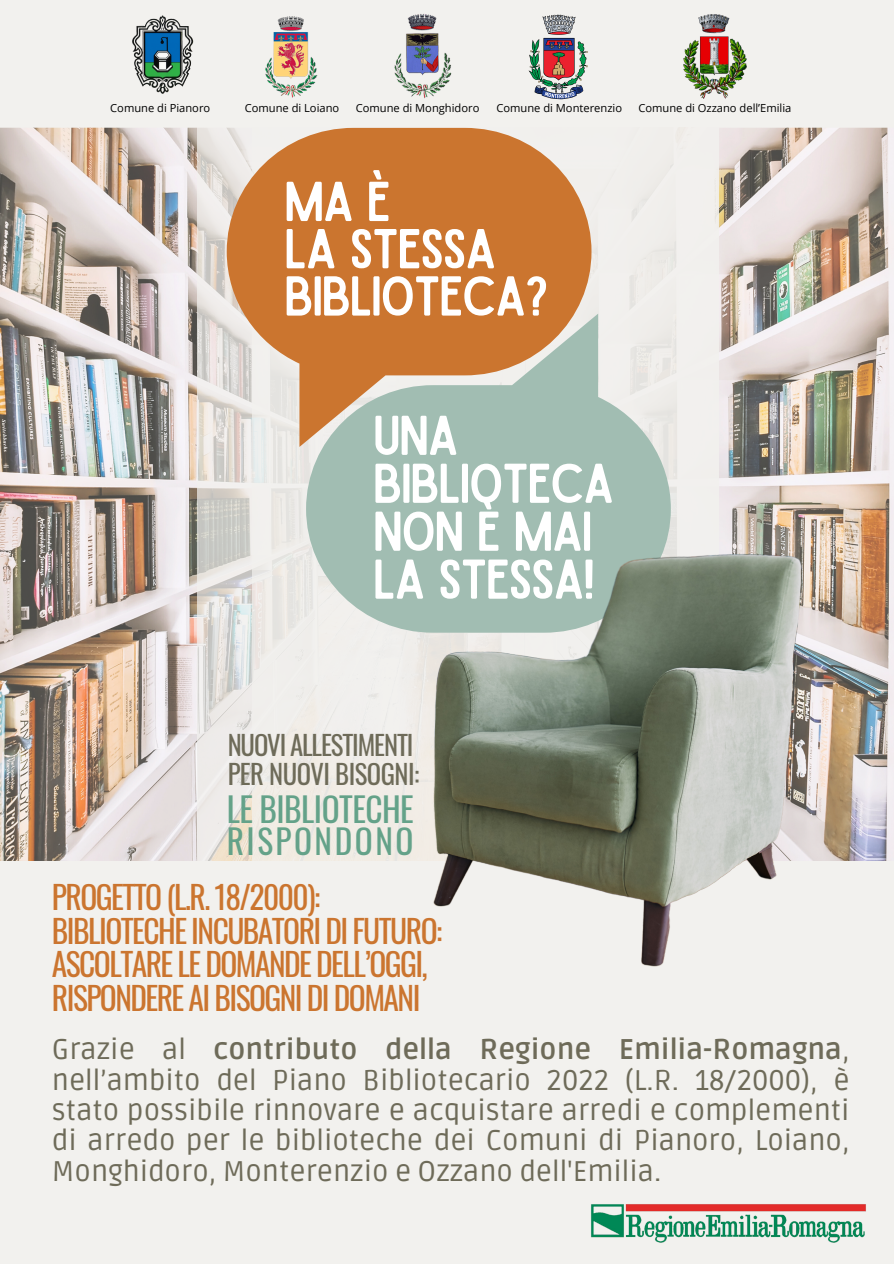
<style>
.page{position:relative;width:894px;height:1264px;background:#fff}
.page>*{position:absolute;margin:0;border:0;box-sizing:border-box;transform-origin:0 0}
.t1{font:53.7px "Sailors";letter-spacing:-.035em;color:#fff}
.t2{font:53.4px/47.8px "Sailors";letter-spacing:-.035em;color:#fff}
.t3{font:33.3px "Oswald";letter-spacing:-.015em;color:#64a289}
.t4{font:33.3px "Oswald";letter-spacing:.075em;color:#64a289}
.t5{font:31.5px "Oswald";letter-spacing:-.05em;color:#cb752f}
.t6{font:28.5px/30.3px "Ruda";color:#6e6b59;text-align:justify}
.t7{font:26.7px "Oswald";letter-spacing:-.04em;color:#6e6b59}
.t8{font:26.7px "Oswald";letter-spacing:-.02em;color:#6e6b59}
.t9{font:11.1px "Open Sans";color:#000}
.s1{font-weight:700}
</style>
<div class="page">
<div style="left:0;top:0;width:893px;height:1263px;background:#f2f1ee"></div>
<img style="left:0;top:128px;width:890px;height:732px">
<svg style="left:197px;top:128px;width:521px;height:733px"></svg>
<img style="left:591px;top:1204px;width:275px;height:39px">
<img style="left:265px;top:16px;width:53px;height:82px">
<img style="left:394px;top:14px;width:58px;height:84px">
<img style="left:528px;top:15px;width:60px;height:84px">
<img style="left:683px;top:15px;width:63px;height:83px">
<img style="left:132px;top:15px;width:62px;height:79px">
<svg style="left:306px;top:385px;width:364px;height:247px;background:#aac0b4"></svg>
<img style="left:431px;top:551px;width:372px;height:416px">
<svg style="left:227px;top:128px;width:364px;height:247px;background:#ce8548"></svg>
<p class="t9" style="left:110px;top:100px;width:101px">Comune di Pianoro</p>
<p class="t9" style="left:245px;top:100px;width:96px">Comune di Loiano</p>
<p class="t9" style="left:355px;top:100px;width:125px">Comune di Monghidoro</p>
<p class="t9" style="left:496px;top:100px;width:127px">Comune di Monterenzio</p>
<p class="t9" style="left:638px;top:100px;width:154px">Comune di Ozzano dell’Emilia</p>
<p class="t1" style="left:284px;top:182px;width:109px">MA È</p>
<p class="t1" style="left:284px;top:229px;width:214px">LA STESSA</p>
<p class="t1" style="left:284px;top:276px;width:266px">BIBLIOTECA?</p>
<p class="t2" style="left:372px;top:414px;width:243px">UNA<br>BIBLIOTECA</p>
<p class="t2" style="left:372px;top:509px;width:221px">NON È MAI</p>
<p class="t2" style="left:372px;top:557px;width:224px">LA STESSA!</p>
<p class="t7" style="left:227px;top:724px;width:187px">NUOVI ALLESTIMENTI</p>
<p class="t8" style="left:227px;top:752px;width:193px">PER NUOVI BISOGNI:</p>
<p class="t3" style="left:227px;top:783px;width:189px">LE BIBLIOTECHE</p>
<p class="t4" style="left:227px;top:815px;width:188px">RISPONDONO</p>
<p class="t5" style="left:52px;top:872px;width:270px">PROGETTO (L.R. 18/2000):</p>
<p class="t5" style="left:52px;top:906px;width:392px">BIBLIOTECHE INCUBATORI DI FUTURO:</p>
<p class="t5" style="left:52px;top:939px;width:377px">ASCOLTARE LE DOMANDE DELL’OGGI,</p>
<p class="t5" style="left:52px;top:973px;width:370px">RISPONDERE AI BISOGNI DI DOMANI</p>
<p class="t6" style="left:52px;top:1035px;width:799px">Grazie al <span class="s1">contributo della Regione Emilia-Romagna</span>, nell’ambito del Piano Bibliotecario 2022 (L.R. 18/2000), è stato possibile rinnovare e acquistare arredi e complementi di arredo per le biblioteche dei Comuni di Pianoro, Loiano, Monghidoro, Monterenzio e Ozzano dell'Emilia.</p>
</div>
